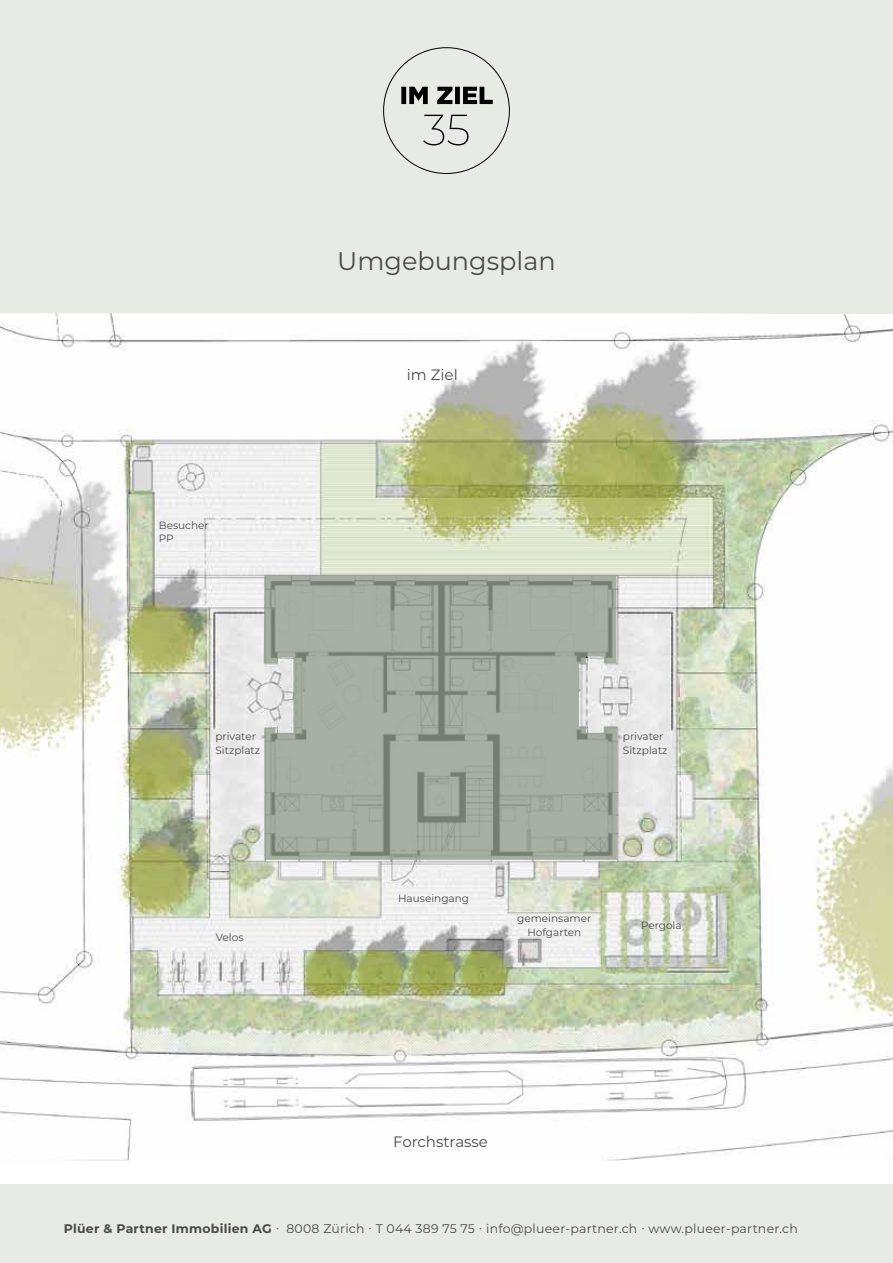
<style>
.page{position:relative;width:893px;height:1263px;background:#fff}
.page>*{position:absolute;margin:0;border:0;box-sizing:border-box;transform-origin:0 0}
.t1{font:25.5px "Montserrat";color:#4a4a49}
.t2{font:15px "Montserrat";color:#4a4a49}
.t3{font:12.45px "Montserrat";letter-spacing:.02em;color:#4a4a49}
.t4{font:10.5px/13.5px "Montserrat";color:#4a4a49}
.s1{font-weight:700}
</style>
<div class="page">
<div style="left:0;top:0;width:893px;height:313px;background:#e8eae6"></div>
<div style="left:0;top:1184px;width:893px;height:79px;background:#e8eae6"></div>
<svg style="left:423px;top:115px;width:45px;height:30px"></svg>
<svg style="left:401px;top:87px;width:92px;height:17px"></svg>
<img style="left:0;top:313px;width:893px;height:847px">
<svg style="left:264px;top:575px;width:353px;height:285px;background:#a4ab9f"></svg>
<h1 class="t1" style="left:337px;top:243px;width:220px">Umgebungsplan</h1>
<p class="t4" style="left:159px;top:518px;width:51px">Besucher<br>PP</p>
<p class="t4" style="left:215px;top:729px;width:46px">privater<br>Sitzplatz</p>
<p class="t4" style="left:216px;top:930px;width:29px">Velos</p>
<p class="t2" style="left:407px;top:364px;width:52px">im Ziel</p>
<p class="t4" style="left:623px;top:729px;width:46px">privater<br>Sitzplatz</p>
<p class="t4" style="left:398px;top:891px;width:72px">Hauseingang</p>
<p class="t4" style="left:517px;top:911px;width:76px;text-align:center">gemeinsamer<br>Hofgarten</p>
<p class="t4" style="left:641px;top:918px;width:42px">Pergola</p>
<p class="t2" style="left:393px;top:1132px;width:96px">Forchstrasse</p>
<p class="t3" style="left:64px;top:1219px;width:736px"><span class="s1">Plüer &amp; Partner Immobilien AG</span> ∙ 8008 Zürich ∙ T 044 389 75 75 ∙ info@plueer-partner.ch ∙ www.plueer-partner.ch</p>
</div>
